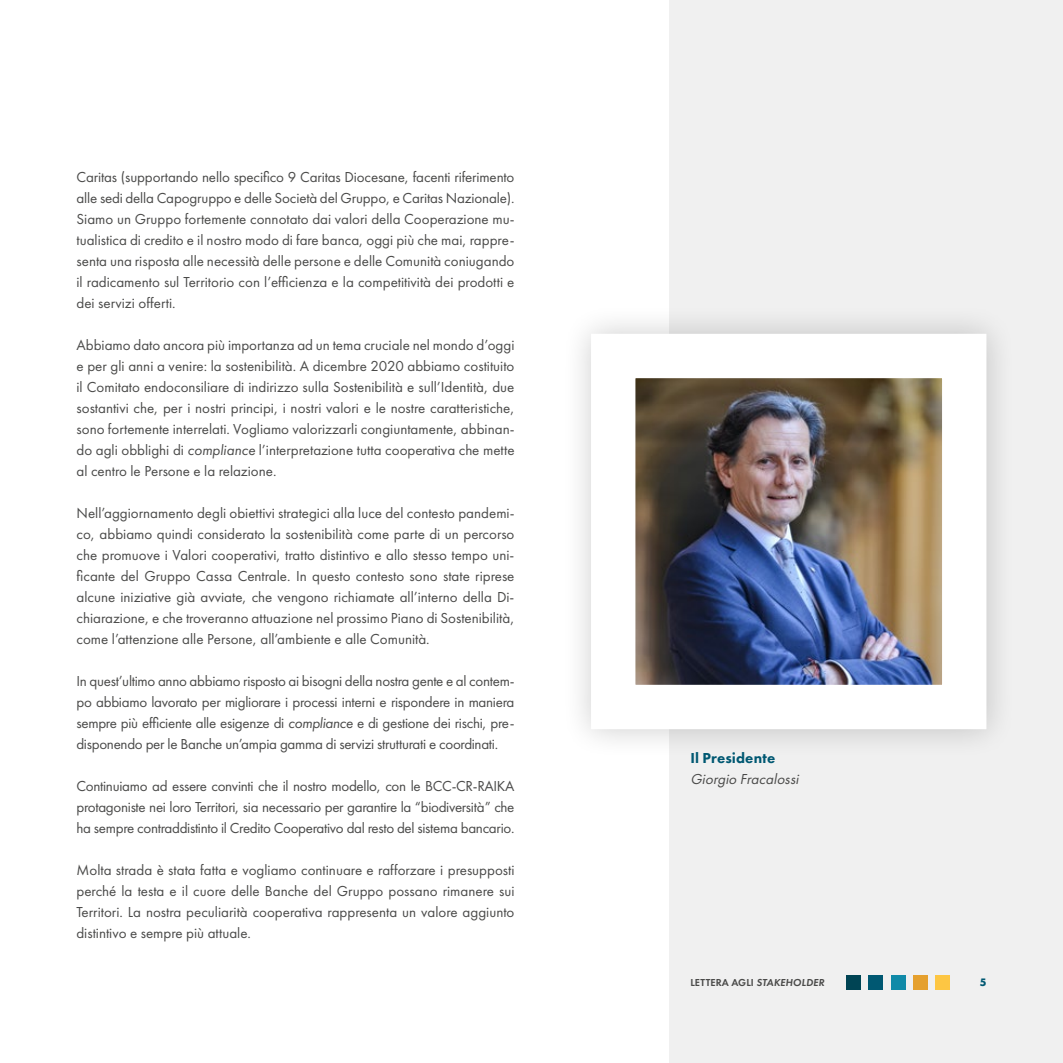
<style>
.page{position:relative;width:1063px;height:1063px;background:#fff}
.page>*{position:absolute;margin:0;border:0;box-sizing:border-box;transform-origin:0 0}
.t1{font:15px/21px "Futura PT";color:#4a4a49;text-align:justify}
.t2{font:italic 15px "Futura PT";color:#4a4a49}
.t3{font:800 15px "Futura PT";letter-spacing:.01em;color:#005872}
.t4{font:700 11.25px "Futura PT";color:#005872}
.t5{font:600 10.5px "Futura PT";letter-spacing:.01em;color:#4a4a49}
.s1{font-style:italic}
</style>
<div class="page">
<div style="left:669px;top:0;width:394px;height:1063px;background:#f0f0f0"></div>
<div style="left:560px;top:303px;width:457px;height:456px;background:#000;opacity:.2"></div>
<img style="left:569px;top:312px;width:440px;height:439px">
<div style="left:913px;top:975px;width:15px;height:15px;background:#e5a02e"></div>
<div style="left:891px;top:975px;width:14px;height:15px;background:#108aa8"></div>
<div style="left:868px;top:975px;width:15px;height:15px;background:#005872"></div>
<div style="left:846px;top:975px;width:15px;height:15px;background:#004454"></div>
<div style="left:935px;top:975px;width:15px;height:15px;background:#fdc643"></div>
<p class="t1" style="left:77px;top:166px;width:439px">Caritas (supportando nello specifico 9 Caritas Diocesane, facenti riferimento alle sedi della Capogruppo e delle Società del Gruppo, e Caritas Nazionale).<br>Siamo un Gruppo fortemente connotato dai valori della Cooperazione mu&shy;tualistica di credito e il nostro modo di fare banca, oggi più che mai, rappre&shy;senta una risposta alle necessità delle persone e delle Comunità coniugando il radicamento sul Territorio con l’efficienza e la competitività dei prodotti e dei servizi offerti.</p>
<p class="t1" style="left:77px;top:334px;width:440px">Abbiamo dato ancora più importanza ad un tema cruciale nel mondo d’oggi e per gli anni a venire: la sostenibilità. A dicembre 2020 abbiamo costituito il Comitato endoconsiliare di indirizzo sulla Sostenibilità e sull’Identità, due sostantivi che, per i nostri principi, i nostri valori e le nostre caratteristiche, sono fortemente interrelati. Vogliamo valorizzarli congiuntamente, abbinan&shy;do agli obblighi di <span class="s1">compliance</span> l’interpretazione tutta cooperativa che mette al centro le Persone e la relazione.</p>
<p class="t1" style="left:77px;top:502px;width:439px">Nell’aggiornamento degli obiettivi strategici alla luce del contesto pandemi&shy;co, abbiamo quindi considerato la sostenibilità come parte di un percorso che promuove i Valori cooperativi, tratto distintivo e allo stesso tempo uni&shy;ficante del Gruppo Cassa Centrale. In questo contesto sono state riprese alcune iniziative già avviate, che vengono richiamate all’interno della Di&shy;chiarazione, e che troveranno attuazione nel prossimo Piano di Sostenibilità, come l’attenzione alle Persone, all’ambiente e alle Comunità.</p>
<p class="t1" style="left:77px;top:670px;width:439px">In quest’ultimo anno abbiamo risposto ai bisogni della nostra gente e al contem&shy;po abbiamo lavorato per migliorare i processi interni e rispondere in maniera sempre più efficiente alle esigenze di <span class="s1">compliance</span> e di gestione dei rischi, pre&shy;disponendo per le Banche un’ampia gamma di servizi strutturati e coordinati.</p>
<p class="t1" style="left:77px;top:775px;width:439px">Continuiamo ad essere convinti che il nostro modello, con le BCC-CR-RAIKA protagoniste nei loro Territori, sia necessario per garantire la “biodiversità” che ha sempre contraddistinto il Credito Cooperativo dal resto del sistema bancario.</p>
<p class="t1" style="left:77px;top:859px;width:440px">Molta strada è stata fatta e vogliamo continuare e rafforzare i presupposti perché la testa e il cuore delle Banche del Gruppo possano rimanere sui Territori. La nostra peculiarità cooperativa rappresenta un valore aggiunto distintivo e sempre più attuale.</p>
<p class="t3" style="left:690px;top:749px;width:86px">Il Presidente</p>
<p class="t2" style="left:690px;top:770px;width:113px">Giorgio Fracalossi</p>
<p class="t5" style="left:690px;top:976px;width:136px">LETTERA AGLI <span class="s1">STAKEHOLDER</span></p>
<p class="t4" style="left:980px;top:975px;width:8px">5</p>
</div>
